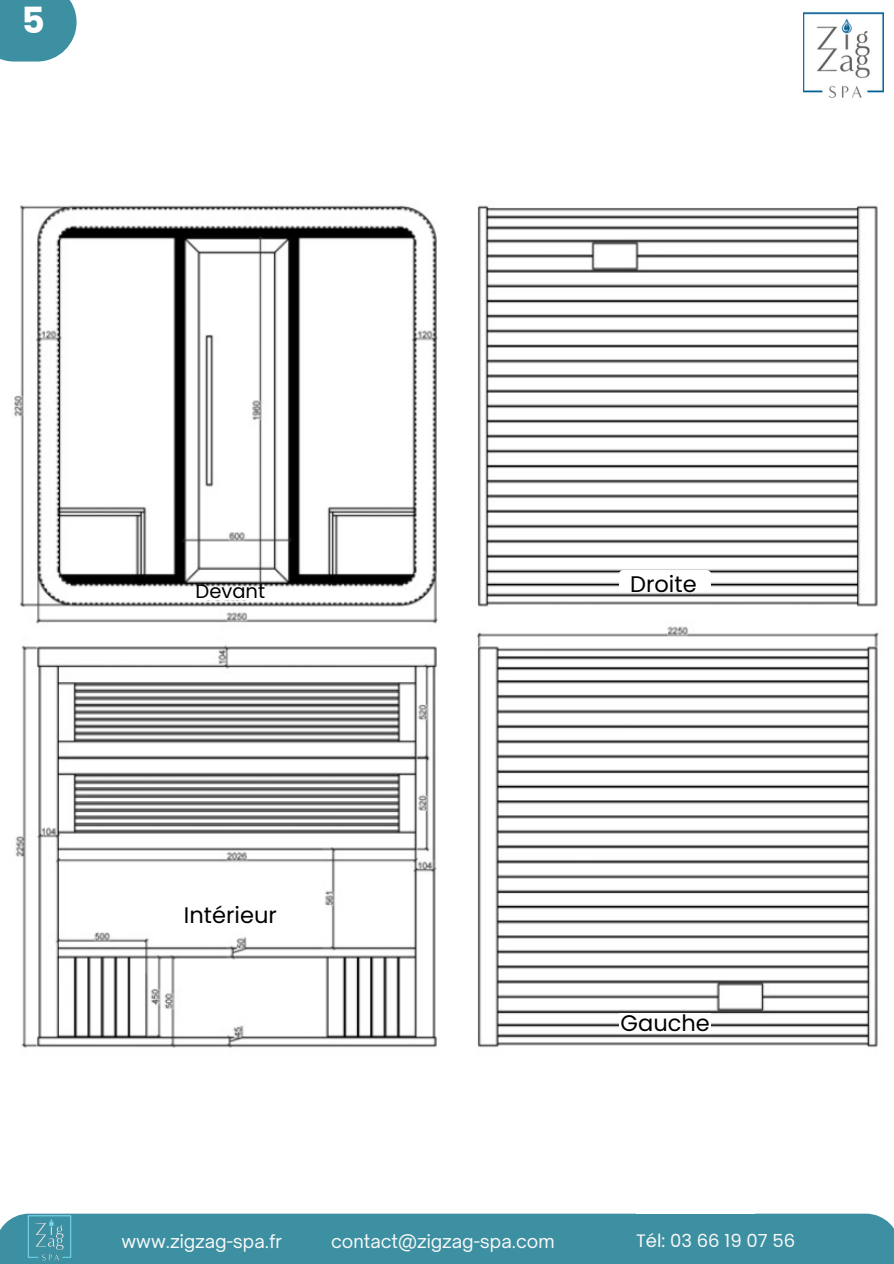
<style>
.page{position:relative;width:894px;height:1264px;background:#fff}
.page>*{position:absolute;margin:0;border:0;box-sizing:border-box;transform-origin:0 0}
.t1{font:700 36px "Poppins";color:#fff}
.t2{font:22.5px "Poppins";color:#000}
.t3{font:19.5px "Poppins";color:#000}
.t4{font:18px "Open Sauce One";color:#f8f8f8}
.t5{font:18px "Poppins";color:#f8f8f8}
</style>
<div class="page">
<img style="left:803px;top:12px;width:80px;height:86px">
<div style="left:0;top:1213px;width:893px;height:50px;background:#3d90a2"></div>
<img style="left:26px;top:1213px;width:46px;height:48px">
<div style="left:0;top:0;width:76px;height:61px;background:#3d90a2"></div>
<img style="left:14px;top:205px;width:865px;height:843px">
<img style="left:184px;top:587px;width:90px;height:12px">
<img style="left:619px;top:570px;width:90px;height:21px">
<img style="left:171px;top:889px;width:118px;height:39px">
<img style="left:619px;top:1013px;width:90px;height:19px">
<p class="t1" style="left:22px;top:-4px;width:25px">5</p>
<p class="t3" style="left:195px;top:577px;width:71px">Devant</p>
<p class="t2" style="left:630px;top:568px;width:68px">Droite</p>
<p class="t2" style="left:184px;top:899px;width:94px">Intérieur</p>
<p class="t2" style="left:620px;top:1007px;width:91px">Gauche</p>
<p class="t4" style="left:121px;top:1229px;width:162px">www.zigzag-spa.fr</p>
<p class="t4" style="left:331px;top:1229px;width:225px">contact@zigzag-spa.com</p>
<p class="t5" style="left:636px;top:1227px;width:161px">Tél: 03 66 19 07 56</p>
</div>
